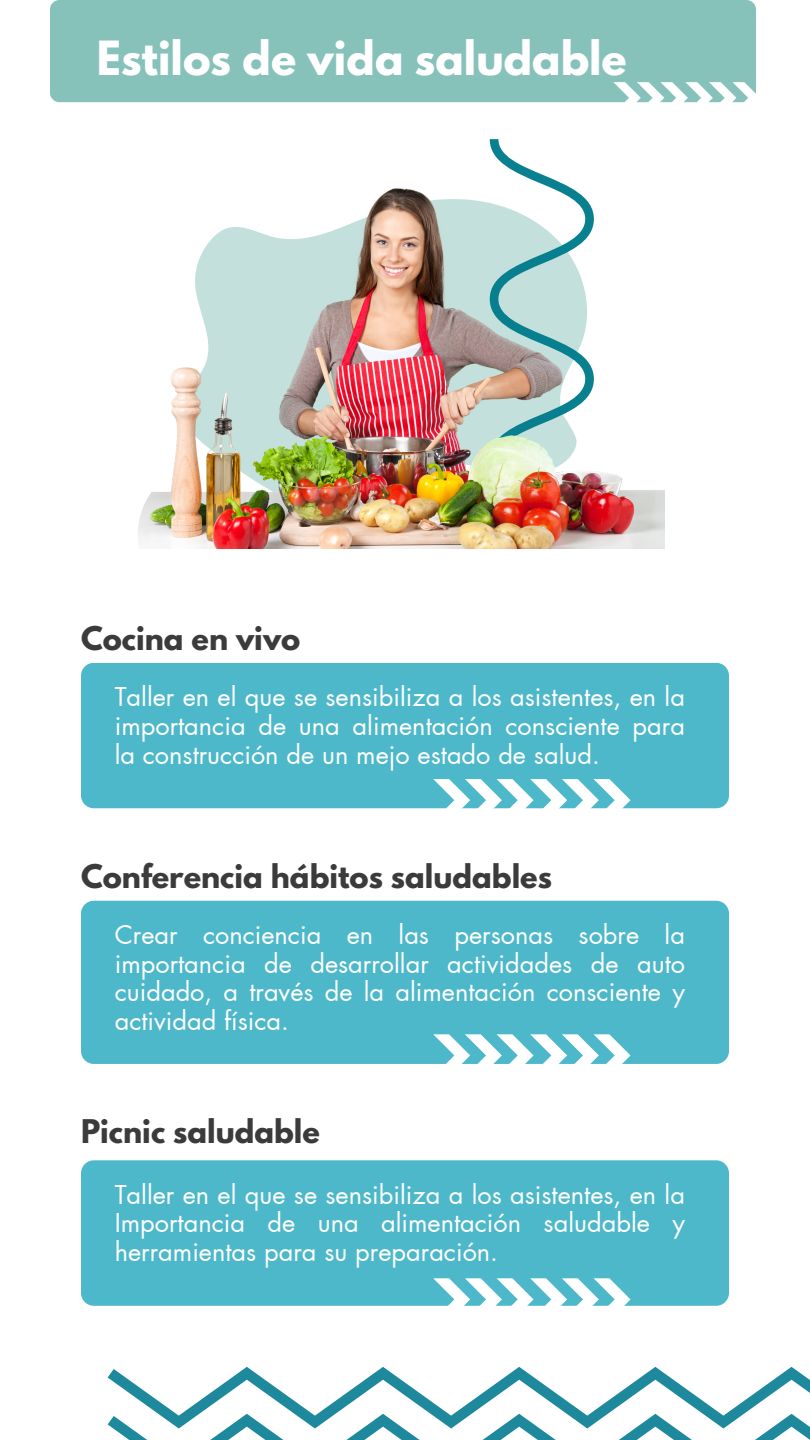
<style>
.page{position:relative;width:810px;height:1440px;background:#fff}
.page>*{position:absolute;margin:0;border:0;box-sizing:border-box;transform-origin:0 0}
.t1{font:700 41.7px "League Spartan";color:#fff}
.t2{font:700 28.9px "League Spartan";color:#3b3b3b}
.t3{font:25.4px/28.6px "Futura";color:#fffffe;text-align:justify}
</style>
<div class="page">
<svg style="left:108px;top:1367px;width:702px;height:73px"></svg>
<div style="left:50px;top:0;width:706px;height:102px;background:#87c2ba;border-radius:10px"></div>
<svg style="left:613px;top:82px;width:143px;height:21px"></svg>
<svg style="left:490px;top:139px;width:77px;height:47px"></svg>
<img style="left:195px;top:186px;width:469px;height:363px">
<img style="left:138px;top:334px;width:149px;height:215px">
<div style="left:81px;top:663px;width:648px;height:145px;background:#4db8ca;border-radius:13px"></div>
<svg style="left:433px;top:779px;width:198px;height:30px"></svg>
<div style="left:81px;top:901px;width:648px;height:163px;background:#4db8ca;border-radius:13px"></div>
<svg style="left:433px;top:1034px;width:198px;height:30px"></svg>
<div style="left:81px;top:1160px;width:648px;height:146px;background:#4db8ca;border-radius:13px"></div>
<svg style="left:433px;top:1278px;width:198px;height:28px"></svg>
<h1 class="t1" style="left:97px;top:37px;width:532px">Estilos de vida saludable</h1>
<p class="t2" style="left:81px;top:624px;width:221px">Cocina en vivo</p>
<p class="t3" style="left:115px;top:685px;width:572px">Taller en el que se sensibiliza a los asistentes, en la importancia de una alimentación consciente para la construcción de un mejo estado de salud.</p>
<p class="t2" style="left:81px;top:862px;width:472px">Conferencia hábitos saludables</p>
<p class="t3" style="left:115px;top:923px;width:572px">Crear conciencia en las personas sobre la importancia de desarrollar actividades de auto cuidado, a través de la alimentación consciente y actividad física.</p>
<p class="t2" style="left:81px;top:1117px;width:240px">Picnic saludable</p>
<p class="t3" style="left:115px;top:1182px;width:572px">Taller en el que se sensibiliza a los asistentes, en la Importancia de una alimentación saludable y herramientas para su preparación.</p>
</div>
